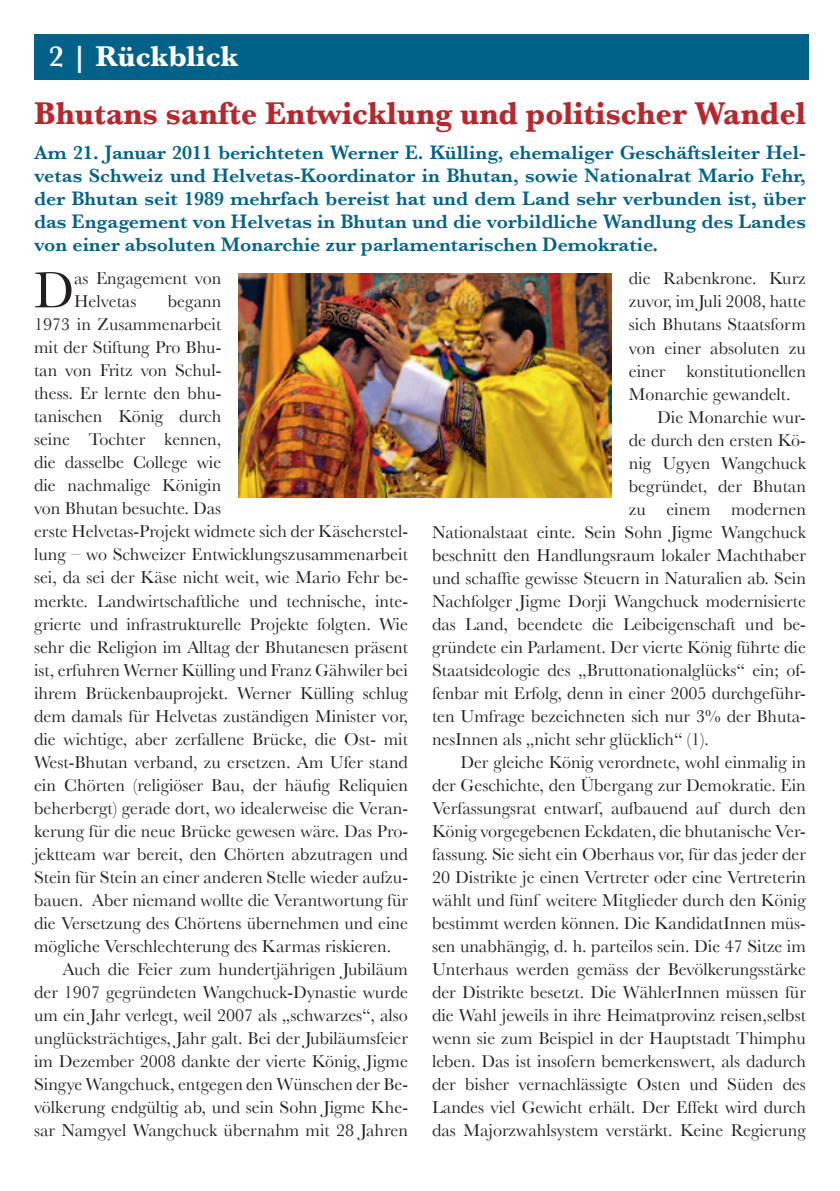
<style>
.page{position:relative;width:840px;height:1191px;background:#fff}
.page>*{position:absolute;margin:0;border:0;box-sizing:border-box;transform-origin:0 0}
.t1{font:52.8px "Baskerville";color:#231f20}
.t2{font:700 33px "Baskerville";color:#b7282e;scale:.96 1}
.t3{font:600 30px "Baskerville";color:#fff}
.t4{font:700 30px "Baskerville";color:#fff}
.t5{font:600 20px/23px "Baskerville";color:#006288;text-align:justify}
.t6{font:18px/23px "Baskerville";color:#231f20}
.s1{font-weight:600}
</style>
<div class="page">
<div style="left:37px;top:34px;width:771px;height:45px;background:#006288"></div>
<img style="left:238px;top:273px;width:373px;height:224px">
<h3 class="t3" style="left:93px;top:38px;width:230px">Veranstaltungen</h3>
<h3 class="t4" style="left:49px;top:38px;width:191px"><span class="s1">2 |</span> Rückblick</h3>
<h2 class="t2" style="left:34px;top:94px;width:805px">Bhutans sanfte Entwicklung und politischer Wandel</h2>
<p class="t5" style="left:34px;top:140px;width:773px">Am 21. Januar 2011 berichteten Werner E. Külling, ehemaliger Geschäftsleiter Hel&shy;vetas Schweiz und Helvetas-Koordinator in Bhutan, sowie Nationalrat Mario Fehr, der Bhutan seit 1989 mehrfach bereist hat und dem Land sehr verbunden ist, über das Engagement von Helvetas in Bhutan und die vorbildliche Wandlung des Landes von einer absoluten Monarchie zur parlamentarischen Demokratie.</p>
<h1 class="t1" style="left:34px;top:259px;width:42px">D</h1>
<p class="t6" style="left:74px;top:267px;width:148px">as Engagement von<br>Helvetas</p>
<p class="t6" style="left:168px;top:290px;width:55px">begann</p>
<p class="t6" style="left:34px;top:313px;width:189px">1973 in Zusammenarbeit</p>
<p class="t6" style="left:34px;top:336px;width:189px">mit der Stiftung Pro Bhu-</p>
<p class="t6" style="left:34px;top:359px;width:189px">tan von Fritz von Schul-</p>
<p class="t6" style="left:34px;top:382px;width:189px">thess. Er lernte den bhu-</p>
<p class="t6" style="left:34px;top:405px;width:189px">tanischen König durch</p>
<p class="t6" style="left:34px;top:428px;width:189px">seine Tochter kennen,</p>
<p class="t6" style="left:34px;top:451px;width:189px">die dasselbe College wie</p>
<p class="t6" style="left:34px;top:474px;width:189px">die nachmalige Königin</p>
<p class="t6" style="left:34px;top:497px;width:189px">von Bhutan besuchte. Das</p>
<p class="t6" style="left:34px;top:520px;width:375px">erste Helvetas-Projekt widmete sich der Käseherstel-</p>
<p class="t6" style="left:34px;top:543px;width:375px">lung – wo Schweizer Entwicklungszusammenarbeit</p>
<p class="t6" style="left:34px;top:566px;width:375px">sei, da sei der Käse nicht weit, wie Mario Fehr be-</p>
<p class="t6" style="left:34px;top:589px;width:375px">merkte. Landwirtschaftliche und technische, inte-</p>
<p class="t6" style="left:34px;top:612px;width:375px">grierte und infrastrukturelle Projekte folgten. Wie</p>
<p class="t6" style="left:34px;top:635px;width:375px">sehr die Religion im Alltag der Bhutanesen präsent</p>
<p class="t6" style="left:34px;top:658px;width:375px">ist, erfuhren Werner Külling und Franz Gähwiler bei</p>
<p class="t6" style="left:34px;top:681px;width:375px">ihrem Brückenbauprojekt. Werner Külling schlug</p>
<p class="t6" style="left:34px;top:704px;width:375px">dem damals für Helvetas zuständigen Minister vor,</p>
<p class="t6" style="left:34px;top:727px;width:375px">die wichtige, aber zerfallene Brücke, die Ost- mit</p>
<p class="t6" style="left:34px;top:750px;width:375px">West-Bhutan verband, zu ersetzen. Am Ufer stand</p>
<p class="t6" style="left:34px;top:773px;width:375px">ein Chörten (religiöser Bau, der häufig Reliquien</p>
<p class="t6" style="left:34px;top:796px;width:375px">beherbergt) gerade dort, wo idealerweise die Veran-</p>
<p class="t6" style="left:34px;top:819px;width:375px">kerung für die neue Brücke gewesen wäre. Das Pro-</p>
<p class="t6" style="left:34px;top:842px;width:375px">jektteam war bereit, den Chörten abzutragen und</p>
<p class="t6" style="left:34px;top:865px;width:375px">Stein für Stein an einer anderen Stelle wieder aufzu-</p>
<p class="t6" style="left:34px;top:888px;width:375px">bauen. Aber niemand wollte die Verantwortung für</p>
<p class="t6" style="left:34px;top:911px;width:375px">die Versetzung des Chörtens übernehmen und eine</p>
<p class="t6" style="left:34px;top:934px;width:358px">mögliche Verschlechterung des Karmas riskieren.</p>
<p class="t6" style="left:62px;top:957px;width:347px">Auch die Feier zum hundertjährigen Jubiläum</p>
<p class="t6" style="left:34px;top:980px;width:375px">der 1907 gegründeten Wangchuck-Dynastie wurde</p>
<p class="t6" style="left:34px;top:1003px;width:375px">um ein Jahr verlegt, weil 2007 als „schwarzes“, also</p>
<p class="t6" style="left:34px;top:1026px;width:375px">unglücksträchtiges, Jahr galt. Bei der Jubiläumsfeier</p>
<p class="t6" style="left:34px;top:1049px;width:375px">im Dezember 2008 dankte der vierte König, Jigme</p>
<p class="t6" style="left:34px;top:1072px;width:375px">Singye Wangchuck, entgegen den Wünschen der Be-</p>
<p class="t6" style="left:34px;top:1095px;width:375px">völkerung endgültig ab, und sein Sohn Jigme Khe-</p>
<p class="t6" style="left:34px;top:1118px;width:375px">sar Namgyel Wangchuck übernahm mit 28 Jahren</p>
<p class="t6" style="left:628px;top:267px;width:178px">die Rabenkrone. Kurz</p>
<p class="t6" style="left:628px;top:290px;width:178px">zuvor, im Juli 2008, hatte</p>
<p class="t6" style="left:628px;top:313px;width:178px">sich Bhutans Staatsform</p>
<p class="t6" style="left:628px;top:336px;width:178px">von einer absoluten zu</p>
<p class="t6" style="left:628px;top:359px;width:178px">einer konstitutionellen</p>
<p class="t6" style="left:628px;top:382px;width:163px">Monarchie gewandelt.</p>
<p class="t6" style="left:656px;top:405px;width:150px">Die Monarchie wur-</p>
<p class="t6" style="left:628px;top:428px;width:178px">de durch den ersten Kö-</p>
<p class="t6" style="left:628px;top:451px;width:178px">nig Ugyen Wangchuck</p>
<p class="t6" style="left:628px;top:474px;width:178px">begründet, der Bhutan</p>
<p class="t6" style="left:628px;top:497px;width:178px">zu einem modernen</p>
<p class="t6" style="left:432px;top:520px;width:375px">Nationalstaat einte. Sein Sohn Jigme Wangchuck</p>
<p class="t6" style="left:432px;top:543px;width:375px">beschnitt den Handlungsraum lokaler Machthaber</p>
<p class="t6" style="left:432px;top:566px;width:375px">und schaffte gewisse Steuern in Naturalien ab. Sein</p>
<p class="t6" style="left:432px;top:589px;width:375px">Nachfolger Jigme Dorji Wangchuck modernisierte</p>
<p class="t6" style="left:432px;top:612px;width:375px">das Land, beendete die Leibeigenschaft und be-</p>
<p class="t6" style="left:432px;top:635px;width:375px">gründete ein Parlament. Der vierte König führte die</p>
<p class="t6" style="left:432px;top:658px;width:375px">Staatsideologie des „Bruttonationalglücks“ ein; of-</p>
<p class="t6" style="left:432px;top:681px;width:375px">fenbar mit Erfolg, denn in einer 2005 durchgeführ-</p>
<p class="t6" style="left:432px;top:704px;width:375px">ten Umfrage bezeichneten sich nur 3% der Bhuta-</p>
<p class="t6" style="left:432px;top:727px;width:278px">nesInnen als „nicht sehr glücklich“ (1).</p>
<p class="t6" style="left:460px;top:750px;width:347px">Der gleiche König verordnete, wohl einmalig in</p>
<p class="t6" style="left:432px;top:773px;width:375px">der Geschichte, den Übergang zur Demokratie. Ein</p>
<p class="t6" style="left:432px;top:796px;width:375px">Verfassungsrat entwarf, aufbauend auf durch den</p>
<p class="t6" style="left:432px;top:819px;width:375px">König vorgegebenen Eckdaten, die bhutanische Ver-</p>
<p class="t6" style="left:432px;top:842px;width:375px">fassung. Sie sieht ein Oberhaus vor, für das jeder der</p>
<p class="t6" style="left:432px;top:865px;width:375px">20 Distrikte je einen Vertreter oder eine Vertreterin</p>
<p class="t6" style="left:432px;top:888px;width:375px">wählt und fünf weitere Mitglieder durch den König</p>
<p class="t6" style="left:432px;top:911px;width:375px">bestimmt werden können. Die KandidatInnen müs-</p>
<p class="t6" style="left:432px;top:934px;width:375px">sen unabhängig, d. h. parteilos sein. Die 47 Sitze im</p>
<p class="t6" style="left:432px;top:957px;width:375px">Unterhaus werden gemäss der Bevölkerungsstärke</p>
<p class="t6" style="left:432px;top:980px;width:375px">der Distrikte besetzt. Die WählerInnen müssen für</p>
<p class="t6" style="left:432px;top:1003px;width:375px">die Wahl jeweils in ihre Heimatprovinz reisen,selbst</p>
<p class="t6" style="left:432px;top:1026px;width:375px">wenn sie zum Beispiel in der Hauptstadt Thimphu</p>
<p class="t6" style="left:432px;top:1049px;width:375px">leben. Das ist insofern bemerkenswert, als dadurch</p>
<p class="t6" style="left:432px;top:1072px;width:375px">der bisher vernachlässigte Osten und Süden des</p>
<p class="t6" style="left:432px;top:1095px;width:375px">Landes viel Gewicht erhält. Der Effekt wird durch</p>
<p class="t6" style="left:432px;top:1118px;width:375px">das Majorzwahlsystem verstärkt. Keine Regierung</p>
</div>
